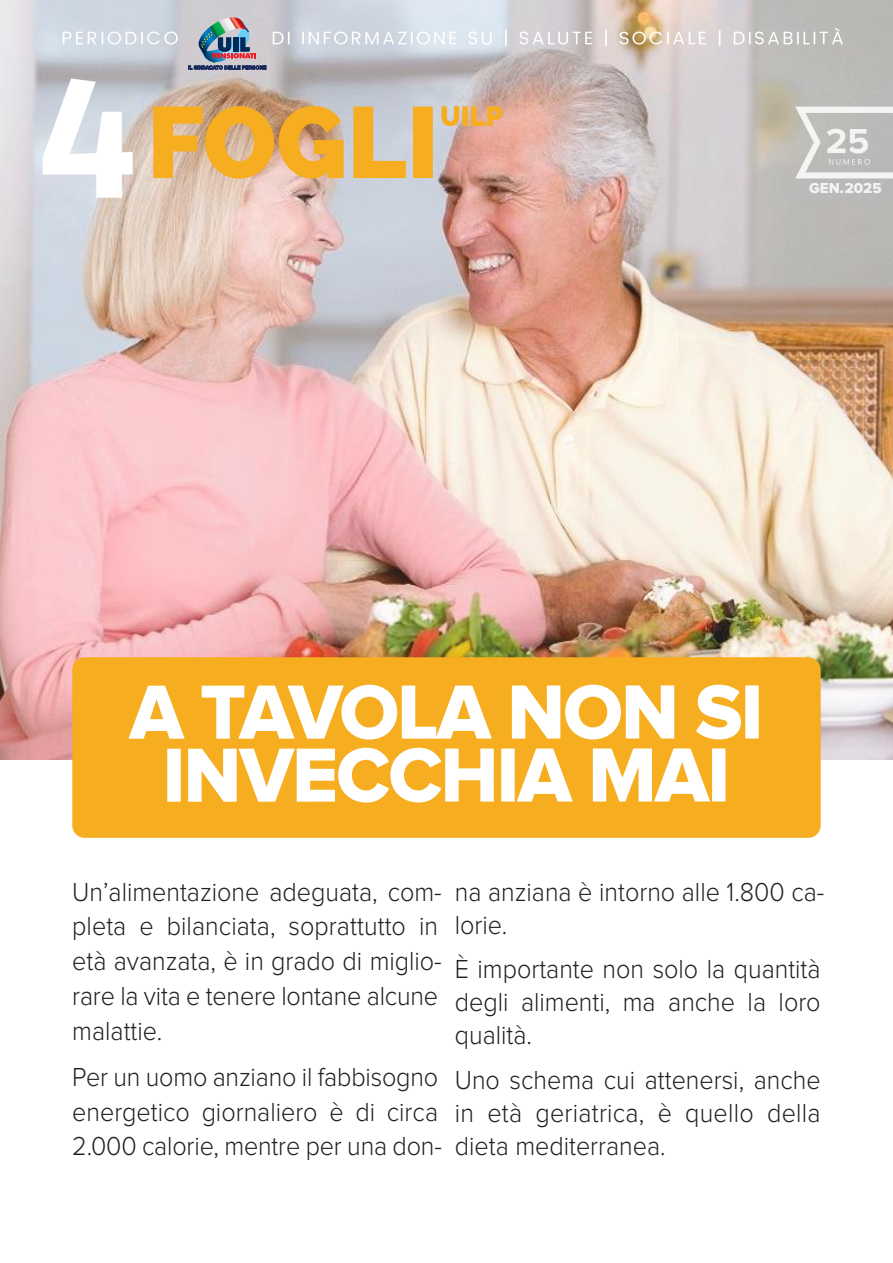
<style>
.page{position:relative;width:893px;height:1263px;background:#fff}
.page>*{position:absolute;margin:0;border:0;box-sizing:border-box;transform-origin:0 0}
.t1{font:79.5px/63px "Proxima Nova Extrabld";letter-spacing:-.025em;color:#fff;text-align:center}
.t2{font:700 36px "Proxima Nova";color:rgb(255 255 255/.85)}
.t3{font:300 27px/34.8px "Proxima Nova";color:#241f1f;scale:.93 1}
.t4{font:15px "Proxima Nova Extrabld";color:rgb(255 255 255/.85)}
</style>
<div class="page">
<img style="left:0;top:0;width:893px;height:759px">
<svg style="left:795px;top:107px;width:98px;height:71px"></svg>
<svg style="left:63px;top:17px;width:780px;height:53px;background:#c7c7ca"></svg>
<svg style="left:43px;top:79px;width:90px;height:119px"></svg>
<svg style="left:153px;top:106px;width:280px;height:73px;background:#e4b25c"></svg>
<svg style="left:441px;top:106px;width:61px;height:20px"></svg>
<div style="left:72px;top:657px;width:749px;height:181px;background:#f6ad1f;border-radius:13px"></div>
<h2 class="t2" style="left:826px;top:120px;width:45px">25</h2>
<p class="t4" style="left:809px;top:183px;width:74px">GEN.2025</p>
<h1 class="t1" style="left:129px;top:684px;width:636px">A TAVOLA NON SI<br>INVECCHIA MAI</h1>
<p class="t3" style="left:72px;top:877px;width:399px">Un’alimentazione adeguata, com&shy;pleta e bilanciata, soprattutto in età avanzata, è in grado di miglio&shy;rare la vita e tenere lontane alcune malattie.</p>
<p class="t3" style="left:72px;top:1062px;width:399px">Per un uomo anziano il fabbisogno energetico giornaliero è di circa<br>2.000 calorie, mentre per una don-</p>
<p class="t3" style="left:455px;top:878px;width:399px;line-height:33.2px">na anziana è intorno alle 1.800 ca&shy;lorie.</p>
<p class="t3" style="left:455px;top:955px;width:395px;line-height:33.2px;text-align:justify">È importante non solo la quantità degli alimenti, ma anche la loro qualità.</p>
<p class="t3" style="left:455px;top:1066px;width:395px;line-height:33.2px;text-align:justify">Uno schema cui attenersi, anche in età geriatrica, è quello della dieta mediterranea.</p>
</div>
